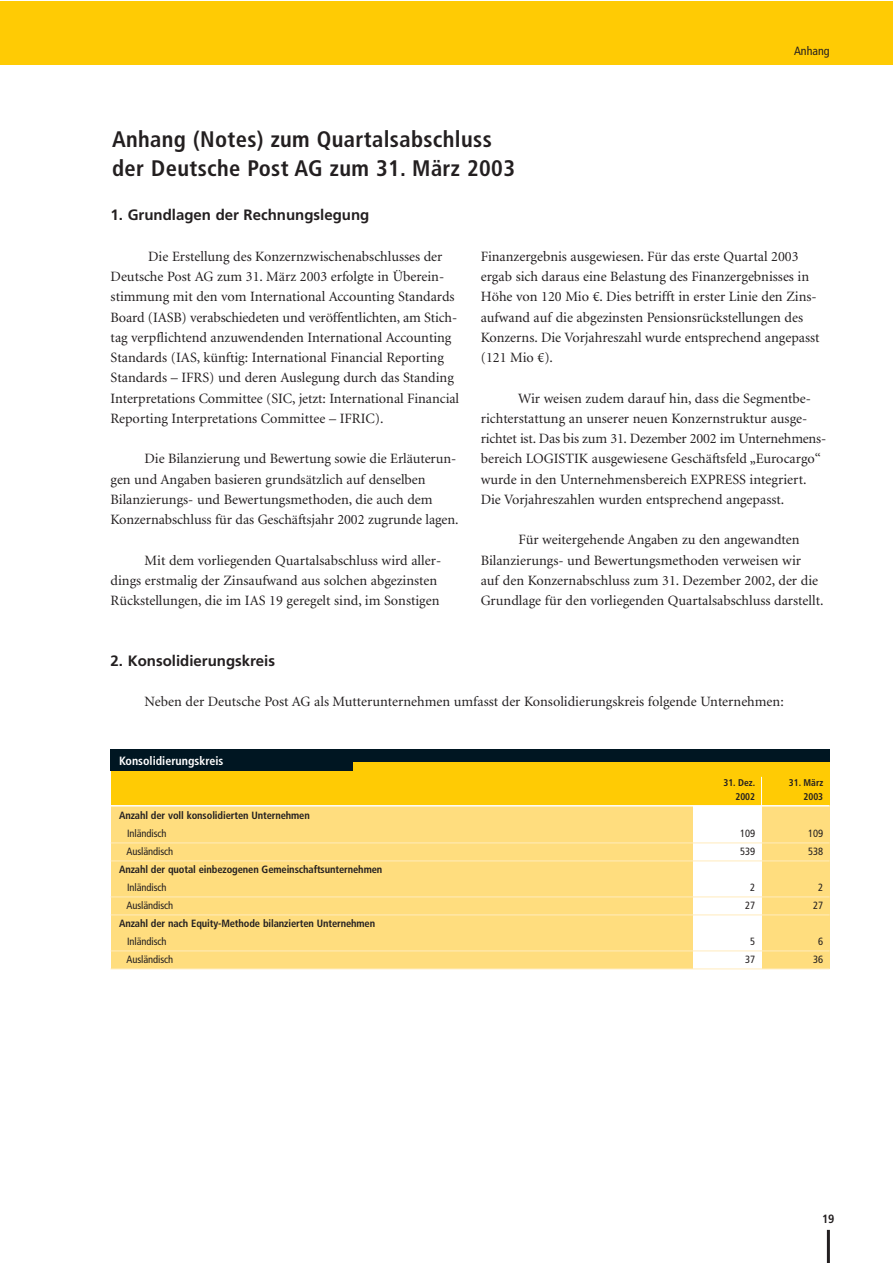
<style>
.page{position:relative;width:893px;height:1263px;background:#fff}
.page>*{position:absolute;margin:0;border:0;box-sizing:border-box;transform-origin:0 0}
.t1{font:700 condensed 22.5px/28.5px "Frutiger LT";letter-spacing:.015em;color:#231f20}
.t2{font:700 15px "Frutiger LT";color:#231f20}
.t3{font:14.25px/20.2px "Minion";color:#231f20}
.t4{font:700 condensed 12px "Frutiger LT";color:#fff}
.t5{font:condensed 12px "Frutiger LT";color:#231f20}
.t6{font:700 condensed 12px "Frutiger LT";color:#231f20}
.t7{font:700 condensed 10.5px "Frutiger LT";letter-spacing:-.01em;color:#231f20}
.t8{font:condensed 10.5px "Frutiger LT";letter-spacing:-.01em;color:#231f20}
.t9{font:700 condensed 9.75px "Frutiger LT";color:#231f20}
</style>
<div class="page">
<div style="left:0;top:2px;width:892px;height:63px;background:#ffcb04"></div>
<hr style="left:826px;top:1230px;width:3px;height:33px;background:#231f20">
<div style="left:111px;top:806px;width:718px;height:163px;background:#ffdd7e"></div>
<div style="left:111px;top:761px;width:718px;height:45px;background:#ffcb04"></div>
<hr style="left:761px;top:777px;width:1px;height:42px;background:#fff">
<div style="left:693px;top:806px;width:68px;height:190px;background:#fff"></div>
<div style="left:111px;top:750px;width:718px;height:12px;background:#001622"></div>
<div style="left:111px;top:750px;width:242px;height:21px;background:#001622"></div>
<hr style="left:111px;top:805px;width:718px;height:2px;background:#fff">
<hr style="left:111px;top:843px;width:718px;height:1px;background:#ffecbc">
<hr style="left:111px;top:861px;width:718px;height:1px;background:#ffecbc">
<hr style="left:111px;top:897px;width:718px;height:1px;background:#ffecbc">
<hr style="left:111px;top:915px;width:718px;height:1px;background:#ffecbc">
<hr style="left:111px;top:951px;width:718px;height:1px;background:#ffecbc">
<hr style="left:111px;top:969px;width:718px;height:1px;background:#ffecbc">
<h1 class="t1" style="left:112px;top:128px;width:404px">Anhang (Notes) zum Quartalsabschluss der Deutsche Post AG zum 31. März 2003</h1>
<p class="t5" style="left:794px;top:46px;width:37px">Anhang</p>
<p class="t2" style="left:111px;top:210px;width:260px">1. Grundlagen der Rechnungslegung</p>
<p class="t3" style="left:111px;top:247px;width:350px;text-indent:38px">Die Erstellung des Konzernzwischenabschlusses der Deutsche Post AG zum 31. März 2003 erfolgte in Überein&shy;stimmung mit den vom International Accounting Standards Board (IASB) verabschiedeten und veröffentlichten, am Stich&shy;tag verpflichtend anzuwendenden International Accounting Standards (IAS, künftig: International Financial Reporting Standards – IFRS) und deren Auslegung durch das Standing Interpretations Committee (SIC, jetzt: International Financial Reporting Interpretations Committee – IFRIC).</p>
<p class="t3" style="left:111px;top:450px;width:349px;text-indent:34px">Die Bilanzierung und Bewertung sowie die Erläuterun&shy;gen und Angaben basieren grundsätzlich auf denselben Bilanzierungs- und Bewertungsmethoden, die auch dem Konzernabschluss für das Geschäftsjahr 2002 zugrunde lagen.</p>
<p class="t3" style="left:111px;top:551px;width:332px;text-indent:34px">Mit dem vorliegenden Quartalsabschluss wird aller&shy;dings erstmalig der Zinsaufwand aus solchen abgezinsten<br>Rückstellungen, die im IAS 19 geregelt sind, im Sonstigen</p>
<p class="t3" style="left:480px;top:247px;width:340px">Finanzergebnis ausgewiesen. Für das erste Quartal 2003 ergab sich daraus eine Belastung des Finanzergebnisses in Höhe von 120 Mio €. Dies betrifft in erster Linie den Zins&shy;aufwand auf die abgezinsten Pensionsrückstellungen des Konzerns. Die Vorjahreszahl wurde entsprechend angepasst (121 Mio €).</p>
<p class="t3" style="left:480px;top:389px;width:347px;text-indent:37px">Wir weisen zudem darauf hin, dass die Segmentbe&shy;richterstattung an unserer neuen Konzernstruktur ausge&shy;richtet ist. Das bis zum 31. Dezember 2002 im Unternehmens&shy;bereich LOGISTIK ausgewiesene Geschäftsfeld „Eurocargo“ wurde in den Unternehmensbereich EXPRESS integriert.<br>Die Vorjahreszahlen wurden entsprechend angepasst.</p>
<p class="t3" style="left:480px;top:531px;width:344px;text-indent:38px">Für weitergehende Angaben zu den angewandten Bilanzierungs- und Bewertungsmethoden verweisen wir<br>auf den Konzernabschluss zum 31. Dezember 2002, der die Grundlage für den vorliegenden Quartalsabschluss darstellt.</p>
<p class="t2" style="left:111px;top:655px;width:166px">2. Konsolidierungskreis</p>
<p class="t3" style="left:145px;top:693px;width:640px">Neben der Deutsche Post AG als Mutterunternehmen umfasst der Konsolidierungskreis folgende Unternehmen:</p>
<p class="t4" style="left:119px;top:756px;width:106px">Konsolidierungskreis</p>
<p class="t9" style="left:723px;top:779px;width:33px">31. Dez.</p>
<p class="t9" style="left:788px;top:779px;width:36px">31. März</p>
<p class="t9" style="left:735px;top:793px;width:21px">2002</p>
<p class="t9" style="left:803px;top:793px;width:21px">2003</p>
<p class="t7" style="left:119px;top:812px;width:192px">Anzahl der voll konsolidierten Unternehmen</p>
<p class="t8" style="left:127px;top:830px;width:41px">Inländisch</p>
<p class="t8" style="left:740px;top:830px;width:16px">109</p>
<p class="t8" style="left:808px;top:830px;width:16px">109</p>
<p class="t8" style="left:126px;top:848px;width:48px">Ausländisch</p>
<p class="t8" style="left:740px;top:848px;width:16px">539</p>
<p class="t8" style="left:808px;top:848px;width:16px">538</p>
<p class="t7" style="left:119px;top:866px;width:265px">Anzahl der quotal einbezogenen Gemeinschaftsunternehmen</p>
<p class="t8" style="left:127px;top:884px;width:41px">Inländisch</p>
<p class="t8" style="left:750px;top:884px;width:7px">2</p>
<p class="t8" style="left:818px;top:884px;width:7px">2</p>
<p class="t8" style="left:126px;top:902px;width:48px">Ausländisch</p>
<p class="t8" style="left:745px;top:902px;width:11px">27</p>
<p class="t8" style="left:813px;top:902px;width:11px">27</p>
<p class="t7" style="left:119px;top:920px;width:257px">Anzahl der nach Equity-Methode bilanzierten Unternehmen</p>
<p class="t8" style="left:127px;top:938px;width:41px">Inländisch</p>
<p class="t8" style="left:750px;top:938px;width:7px">5</p>
<p class="t8" style="left:818px;top:938px;width:7px">6</p>
<p class="t8" style="left:126px;top:956px;width:48px">Ausländisch</p>
<p class="t8" style="left:745px;top:956px;width:11px">37</p>
<p class="t8" style="left:813px;top:956px;width:11px">36</p>
<p class="t6" style="left:822px;top:1215px;width:14px">19</p>
</div>
